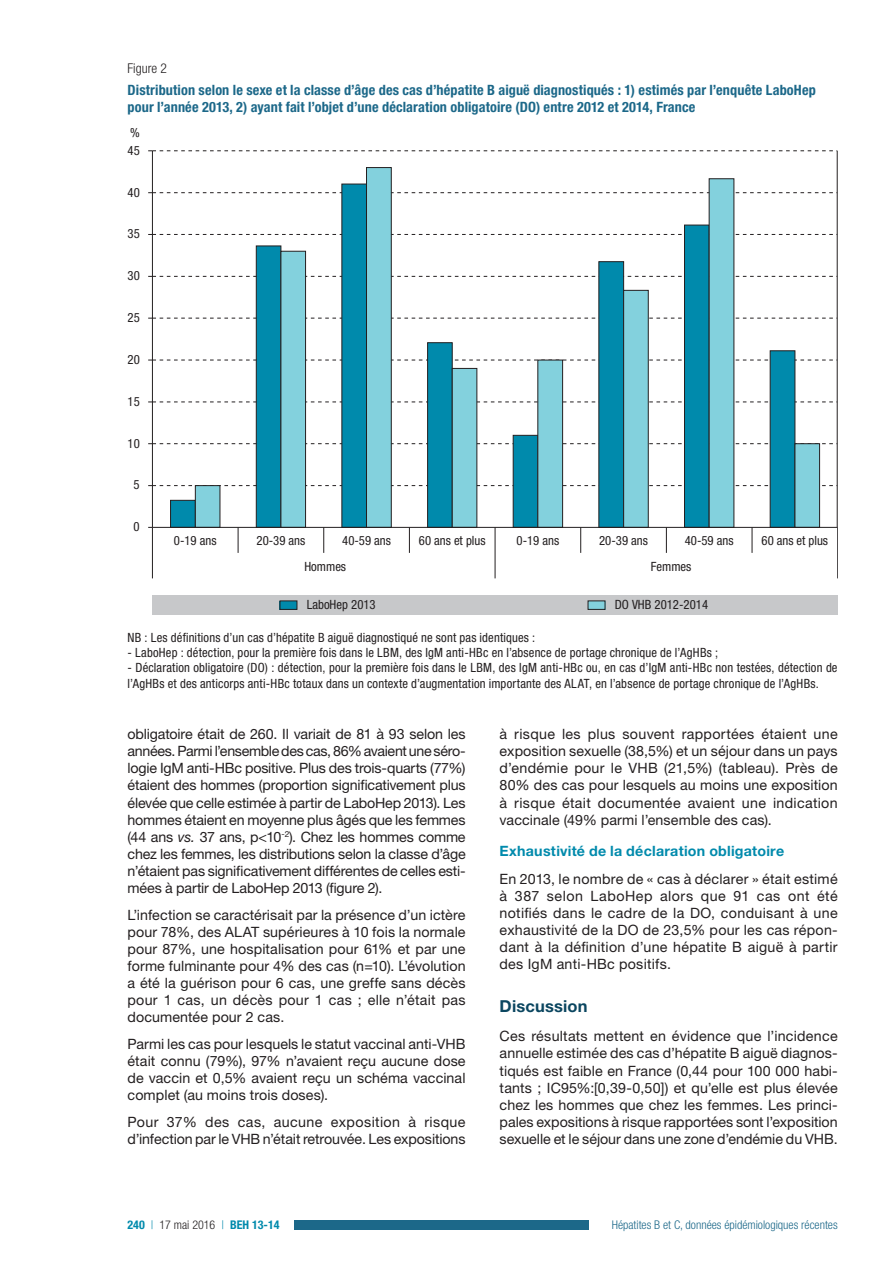
<style>
.page{position:relative;width:893px;height:1263px;background:#fff}
.page>*{position:absolute;margin:0;border:0;box-sizing:border-box;transform-origin:0 0}
.t1{font:700 16.5px "Helvetica Neue LT Std";letter-spacing:.01em;color:#0b4660}
.t2{font:14.25px/17.1px "Helvetica Neue LT Std";letter-spacing:.005em;color:#231f20;text-align:justify}
.t3{font:700 condensed 14.25px/17.1px "Helvetica Neue LT Std";letter-spacing:.01em;color:#1c6889}
.t4{font:700 14.25px "Helvetica Neue LT Std";letter-spacing:.015em;color:#008aac}
.t5{font:300 condensed 13.5px "Helvetica Neue LT Std";color:#231f20}
.t6{font:condensed 12.75px/15.3px "Helvetica Neue LT Std";letter-spacing:.01em;color:#231f20}
.t7{font:300 condensed 12px "Helvetica Neue LT Std";color:#1c6889}
.t8{font:700 condensed 12px "Helvetica Neue LT Std";color:#008aac}
.s1{font-style:italic}
.s2{font-weight:300}
.s3{font-weight:300;color:#231f20}
</style>
<div class="page">
<div style="left:289px;top:1220px;width:300px;height:10px;background:#1c6889"></div>
<div style="left:281px;top:1219px;width:13px;height:12px;background:#fff"></div>
<div style="left:152px;top:596px;width:686px;height:19px;background:#c7c8ca"></div>
<div style="left:280px;top:601px;width:17px;height:8px;background:#008aac"></div>
<div style="left:280px;top:601px;width:17px;height:9px;border:1px solid #231f20"></div>
<div style="left:588px;top:601px;width:17px;height:8px;background:#83d1dd"></div>
<div style="left:588px;top:601px;width:17px;height:9px;border:1px solid #231f20"></div>
<svg style="left:195px;top:167px;width:625px;height:360px"></svg>
<hr style="left:152px;top:151px;width:1px;height:376px;background:#231f20">
<hr style="left:837px;top:151px;width:1px;height:376px;background:#231f20">
<svg style="left:148px;top:151px;width:689px;height:1px"></svg>
<svg style="left:148px;top:192px;width:689px;height:1px"></svg>
<svg style="left:148px;top:234px;width:689px;height:1px"></svg>
<svg style="left:148px;top:276px;width:689px;height:1px"></svg>
<svg style="left:148px;top:318px;width:689px;height:1px"></svg>
<svg style="left:148px;top:360px;width:689px;height:1px"></svg>
<svg style="left:148px;top:402px;width:689px;height:1px"></svg>
<svg style="left:148px;top:443px;width:689px;height:1px"></svg>
<svg style="left:148px;top:485px;width:689px;height:1px"></svg>
<hr style="left:152px;top:527px;width:686px;height:1px;background:#231f20">
<hr style="left:152px;top:527px;width:1px;height:51px;background:#231f20">
<svg style="left:238px;top:527px;width:1px;height:26px"></svg>
<svg style="left:323px;top:527px;width:1px;height:26px"></svg>
<svg style="left:409px;top:527px;width:1px;height:26px"></svg>
<hr style="left:495px;top:527px;width:1px;height:51px;background:#231f20">
<svg style="left:580px;top:527px;width:1px;height:26px"></svg>
<svg style="left:666px;top:527px;width:1px;height:26px"></svg>
<svg style="left:752px;top:527px;width:1px;height:26px"></svg>
<hr style="left:837px;top:527px;width:1px;height:51px;background:#231f20">
<p class="t5" style="left:128px;top:61px;width:41px">Figure 2</p>
<p class="t3" style="left:128px;top:81px;width:690px">Distribution selon le sexe et la classe d’âge des cas d’hépatite B aiguë diagnostiqués : 1) estimés par l’enquête LaboHep pour l’année 2013, 2) ayant fait l’objet d’une déclaration obligatoire (DO) entre 2012 et 2014, France</p>
<p class="t6" style="left:130px;top:125px;width:11px">%</p>
<p class="t6" style="left:128px;top:142px;width:14px">45</p>
<p class="t6" style="left:128px;top:184px;width:14px">40</p>
<p class="t6" style="left:128px;top:226px;width:14px">35</p>
<p class="t6" style="left:128px;top:268px;width:14px">30</p>
<p class="t6" style="left:128px;top:310px;width:14px">25</p>
<p class="t6" style="left:128px;top:352px;width:14px">20</p>
<p class="t6" style="left:128px;top:394px;width:14px">15</p>
<p class="t6" style="left:128px;top:435px;width:14px">10</p>
<p class="t6" style="left:134px;top:477px;width:8px">5</p>
<p class="t6" style="left:134px;top:519px;width:8px">0</p>
<p class="t6" style="left:174px;top:533px;width:44px">0-19 ans</p>
<p class="t6" style="left:257px;top:533px;width:50px">20-39 ans</p>
<p class="t6" style="left:342px;top:533px;width:50px">40-59 ans</p>
<p class="t6" style="left:419px;top:533px;width:68px">60 ans et plus</p>
<p class="t6" style="left:517px;top:533px;width:44px">0-19 ans</p>
<p class="t6" style="left:599px;top:533px;width:50px">20-39 ans</p>
<p class="t6" style="left:685px;top:533px;width:50px">40-59 ans</p>
<p class="t6" style="left:762px;top:533px;width:68px">60 ans et plus</p>
<p class="t6" style="left:304px;top:559px;width:43px">Hommes</p>
<p class="t6" style="left:651px;top:559px;width:42px">Femmes</p>
<p class="t6" style="left:307px;top:597px;width:71px">LaboHep 2013</p>
<p class="t6" style="left:615px;top:597px;width:95px">DO VHB 2012-2014</p>
<p class="t6" style="left:128px;top:629px;width:409px">NB : Les définitions d’un cas d’hépatite B aiguë diagnostiqué ne sont pas identiques :</p>
<p class="t6" style="left:128px;top:645px;width:592px">- LaboHep : détection, pour la première fois dans le LBM, des IgM anti-HBc en l’absence de portage chronique de l’AgHBs ;</p>
<p class="t6" style="left:128px;top:660px;width:711px">- Déclaration obligatoire (DO) : détection, pour la première fois dans le LBM, des IgM anti-HBc ou, en cas d’IgM anti-HBc non testées, détection de l’AgHBs et des anticorps anti-HBc totaux dans un contexte d’augmentation importante des ALAT, en l’absence de portage chronique de l’AgHBs.</p>
<p class="t2" style="left:128px;top:725px;width:340px">obligatoire était de 260. Il variait de 81 à 93 selon les années. Parmi l’ensemble des cas, 86% avaient une séro&shy;logie IgM anti-HBc positive. Plus des trois-quarts (77%) étaient des hommes (proportion significativement plus élevée que celle estimée à partir de LaboHep 2013). Les hommes étaient en moyenne plus âgés que les femmes (44 ans <span class="s1">vs.</span> 37 ans, p&lt;10<sup>-2</sup>). Chez les hommes comme chez les femmes, les distributions selon la classe d’âge n’étaient pas significativement différentes de celles esti&shy;mées à partir de LaboHep 2013 (figure 2).</p>
<p class="t2" style="left:128px;top:906px;width:340px">L’infection se caractérisait par la présence d’un ictère pour 78%, des ALAT supérieures à 10 fois la normale pour 87%, une hospitalisation pour 61% et par une forme fulminante pour 4% des cas (n=10). L’évolution a été la guérison pour 6 cas, une greffe sans décès pour 1 cas, un décès pour 1 cas ; elle n’était pas documentée pour 2 cas.</p>
<p class="t2" style="left:128px;top:1035px;width:340px">Parmi les cas pour lesquels le statut vaccinal anti-VHB était connu (79%), 97% n’avaient reçu aucune dose de vaccin et 0,5% avaient reçu un schéma vaccinal complet (au moins trois doses).</p>
<p class="t2" style="left:128px;top:1113px;width:340px">Pour 37% des cas, aucune exposition à risque d’infection par le VHB n’était retrouvée. Les expositions</p>
<p class="t2" style="left:500px;top:725px;width:340px">à risque les plus souvent rapportées étaient une exposition sexuelle (38,5%) et un séjour dans un pays d’endémie pour le VHB (21,5%) (tableau). Près de 80% des cas pour lesquels au moins une exposition à risque était documentée avaient une indication vaccinale (49% parmi l’ensemble des cas).</p>
<p class="t4" style="left:500px;top:842px;width:286px">Exhaustivité de la déclaration obligatoire</p>
<p class="t2" style="left:500px;top:870px;width:340px">En 2013, le nombre de « cas à déclarer » était estimé à 387 selon LaboHep alors que 91 cas ont été notifiés dans le cadre de la DO, conduisant à une exhaustivité de la DO de 23,5% pour les cas répon&shy;dant à la définition d’une hépatite B aiguë à partir des IgM anti-HBc positifs.</p>
<p class="t1" style="left:500px;top:996px;width:90px">Discussion</p>
<p class="t2" style="left:500px;top:1027px;width:340px">Ces résultats mettent en évidence que l’incidence annuelle estimée des cas d’hépatite B aiguë diagnos&shy;tiqués est faible en France (0,44 pour 100 000 habi&shy;tants ; IC95%:[0,39-0,50]) et qu’elle est plus élevée chez les hommes que chez les femmes. Les princi&shy;pales expositions à risque rapportées sont l’exposition sexuelle et le séjour dans une zone d’endémie du VHB.</p>
<p class="t8" style="left:128px;top:1218px;width:153px">240 <span class="s2">|</span> <span class="s3">17 mai 2016</span> <span class="s2">|</span> BEH 13-14</p>
<p class="t7" style="left:612px;top:1218px;width:227px">Hépatites B et C, données épidémiologiques récentes</p>
</div>
